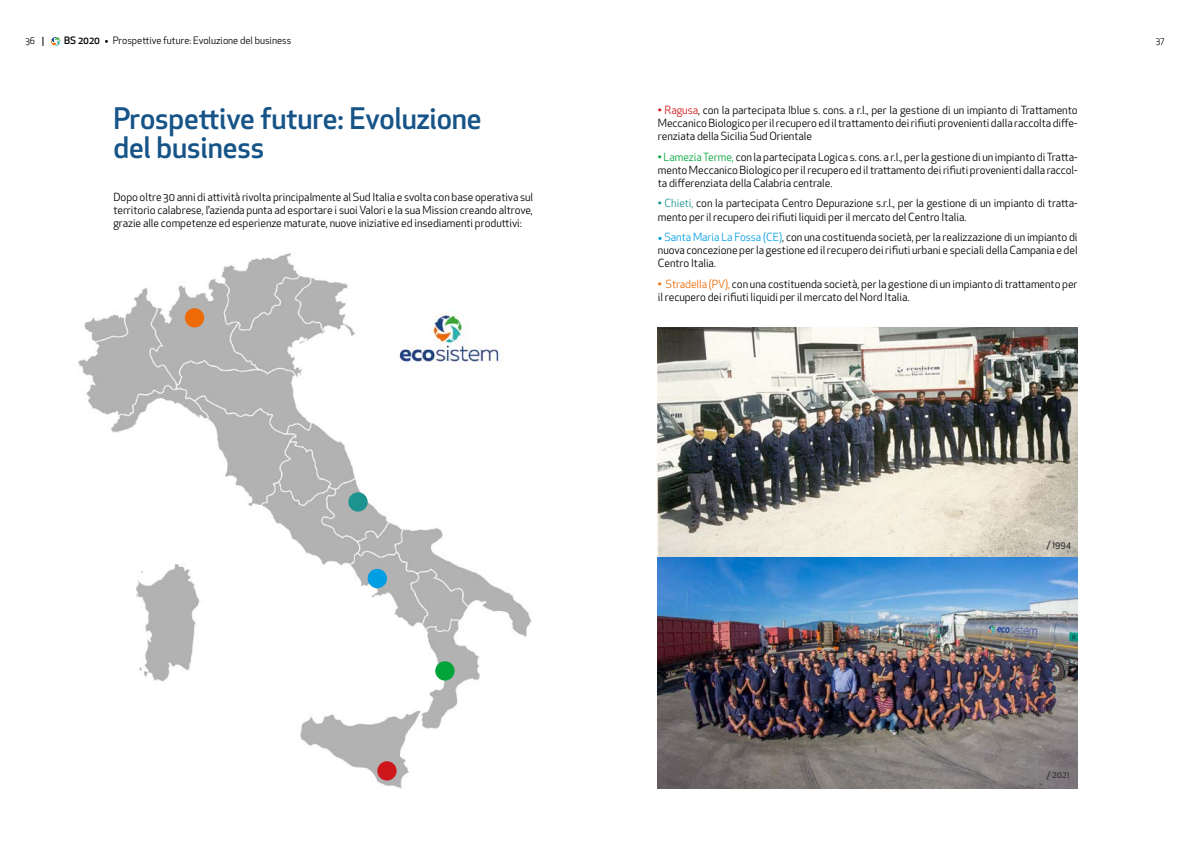
<style>
.page{position:relative;width:1191px;height:842px;background:#fff}
.page>*{position:absolute;margin:0;border:0;box-sizing:border-box;transform-origin:0 0}
.t1{font:500 29px/29px "Apex New";letter-spacing:-.005em;color:#165488}
.t2{font:11px/13.2px "Apex New";letter-spacing:-.005em;color:#000;text-align:justify}
.t3{font:10px "Apex New";color:#000}
.t4{font:500 10px "Apex New";color:#000}
.t5{font:500 9px "Apex New";letter-spacing:-.005em;color:#3c3c3b}
.t6{font:9px "Apex New";color:#000}
.s1{color:#cd171a}
.s2{color:#00a439}
.s3{color:#1c938f}
.s4{font-family:"Minion Pro";font-size:12px;color:#009fe3}
.s5{color:#009fe3}
.s6{color:#ed6b06}
</style>
<div class="page">
<svg style="left:51px;top:37px;width:9px;height:9px"></svg>
<img style="left:658px;top:327px;width:419px;height:461px">
<img style="left:78px;top:253px;width:454px;height:535px">
<div style="left:377px;top:761px;width:19px;height:19px;background:#cd171a;border-radius:50%"></div>
<div style="left:435px;top:661px;width:19px;height:19px;background:#00a439;border-radius:50%"></div>
<div style="left:348px;top:492px;width:20px;height:20px;background:#1c938f;border-radius:50%"></div>
<div style="left:368px;top:569px;width:19px;height:19px;background:#009fe3;border-radius:50%"></div>
<div style="left:185px;top:308px;width:19px;height:19px;background:#ed6b06;border-radius:50%"></div>
<p class="t6" style="left:25px;top:35px;width:11px">36</p>
<p class="t4" style="left:64px;top:34px;width:38px">BS 2020</p>
<p class="t6" style="left:1155px;top:35px;width:10px">37</p>
<p class="t3" style="left:113px;top:34px;width:180px">Prospettive future: Evoluzione del business</p>
<h1 class="t1" style="left:113px;top:104px;width:370px">Prospettive future: Evoluzione del business</h1>
<p class="t2" style="left:113px;top:190px;width:421px">Dopo oltre 30 anni di attività rivolta principalmente al Sud Italia e svolta con base operativa sul territorio calabrese, l’azienda punta ad esportare i suoi Valori e la sua Mission creando altrove, grazie alle competenze ed esperienze maturate, nuove iniziative ed insediamenti produttivi:</p>
<p class="t2" style="left:658px;top:103px;width:421px"><span class="s1">• Ragusa</span>, con la partecipata Iblue s. cons. a r.l., per la gestione di un impianto di Trattamento Meccanico Biologico per il recupero ed il trattamento dei rifiuti provenienti dalla raccolta diffe&shy;renziata della Sicilia Sud Orientale</p>
<p class="t2" style="left:658px;top:150px;width:421px"><span class="s2">• Lamezia Terme,</span> con la partecipata Logica s. cons. a r.l., per la gestione di un impianto di Tratta&shy;mento Meccanico Biologico per il recupero ed il trattamento dei rifiuti provenienti dalla raccol&shy;ta differenziata della Calabria centrale.</p>
<p class="t2" style="left:658px;top:197px;width:421px"><span class="s3">• Chieti,</span> con la partecipata Centro Depurazione s.r.l., per la gestione di un impianto di tratta&shy;mento per il recupero dei rifiuti liquidi per il mercato del Centro Italia.</p>
<p class="t2" style="left:658px;top:230px;width:421px"><span class="s4">•</span> <span class="s5">Santa Maria La Fossa (CE)</span>, con una costituenda società, per la realizzazione di un impianto di nuova concezione per la gestione ed il recupero dei rifiuti urbani e speciali della Campania e del Centro Italia.</p>
<p class="t2" style="left:658px;top:277px;width:421px"><span class="s6">• Stradella (PV),</span> con una costituenda società, per la gestione di un impianto di trattamento per il recupero dei rifiuti liquidi per il mercato del Nord Italia.</p>
<p class="t5" style="left:1046px;top:538px;width:26px">/ 1994</p>
<p class="t5" style="left:1046px;top:768px;width:25px">/ 2021</p>
</div>
